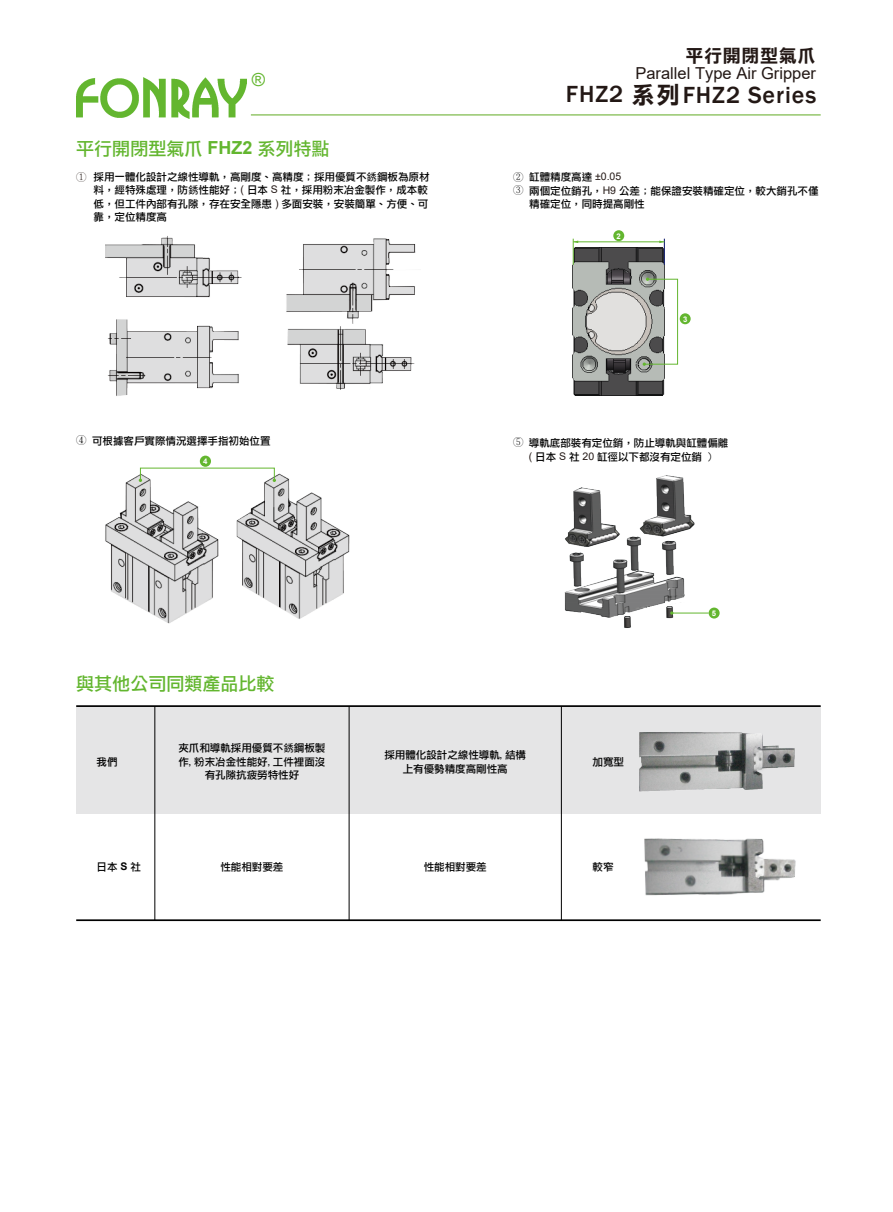
<style>
.page{position:relative;width:893px;height:1212px;background:#fff}
.page>*{position:absolute;margin:0;border:0;box-sizing:border-box;transform-origin:0 0}
.t1{font:500 24px "Franklin Gothic";letter-spacing:.04em;color:#231815}
.t2{font:18px "DF Li Hei W5 WIN BF";color:#63b62f}
.t3{font:18px "DF Li Hei Bd WIN BF";letter-spacing:.04em;color:#231815}
.t4{font:18px "Arial";color:#63b62f}
.t5{font:16.5px "Arial";color:#231815}
.t6{font:10.5px/13.5px "DF Li Hei W5 WIN BF";color:#000;text-align:center}
.t7{font:300 10.5px/13.5px "Adobe Ming Std";color:#000}
.t8{font:300 10.5px "Adobe Ming Std";color:#231815}
.t9{font:700 7.8px "Arial";color:#fff}
.t10{font:700 7.65px "Arial";color:#fff}
.s1{font-family:"Arial";font-weight:700}
.s2{font-family:"Arial";color:#231815}
.s3{font-family:"DF Li Hei Bd WIN BF";font-weight:400}
.s4{font-family:"Adobe Ming Std";font-weight:300}
</style>
<div class="page">
<img style="left:76px;top:77px;width:171px;height:41px">
<hr style="left:251px;top:114px;width:570px;height:1px;background:#69af2f">
<img style="left:573px;top:248px;width:91px;height:148px">
<hr style="left:573px;top:242px;width:91px;height:1px;background:#63b62f">
<svg style="left:659px;top:239px;width:6px;height:26px"></svg>
<svg style="left:573px;top:239px;width:5px;height:26px"></svg>
<div style="left:680px;top:313px;width:11px;height:11px;background:#63b62f;border-radius:50%"></div>
<div style="left:613px;top:230px;width:11px;height:11px;background:#63b62f;border-radius:50%"></div>
<svg style="left:643px;top:278px;width:35px;height:88px"></svg>
<img style="left:564px;top:475px;width:133px;height:153px">
<div style="left:709px;top:607px;width:11px;height:11px;background:#63b62f;border-radius:50%"></div>
<hr style="left:672px;top:613px;width:37px;height:1px;background:#63b62f">
<img style="left:105px;top:472px;width:245px;height:152px">
<div style="left:200px;top:456px;width:11px;height:11px;background:#63b62f;border-radius:50%"></div>
<div style="left:76px;top:706px;width:745px;height:108px;background:#e5e5e6"></div>
<img style="left:639px;top:732px;width:156px;height:60px">
<img style="left:644px;top:838px;width:152px;height:58px">
<img style="left:106px;top:236px;width:135px;height:62px">
<img style="left:107px;top:319px;width:132px;height:77px">
<img style="left:286px;top:238px;width:130px;height:82px">
<img style="left:287px;top:320px;width:128px;height:69px">
<hr style="left:76px;top:705px;width:745px;height:2px;background:#000">
<hr style="left:76px;top:919px;width:745px;height:2px;background:#000">
<hr style="left:154px;top:706px;width:1px;height:214px;background:#000">
<hr style="left:349px;top:706px;width:1px;height:214px;background:#000">
<hr style="left:561px;top:706px;width:1px;height:214px;background:#000">
<h2 class="t4" style="left:252px;top:67px;width:15px">®</h2>
<h2 class="t2" style="left:76px;top:139px;width:255px">平行開閉型氣爪 <span class="s1">FHZ2</span> 系列特點</h2>
<p class="t8" style="left:76px;top:171px;width:12px">①</p>
<p class="t6" style="left:94px;top:170px;width:338px;text-align:left">採用一體化設計之線性導軌，高剛度、高精度；採用優質不銹鋼板為原材料，經特殊處理，防銹性能好；<span class="s2">(</span> 日本 <span class="s2">S</span> 社，採用粉末冶金製作，成本較低，但工件內部有孔隙，存在安全隱患 <span class="s2">)</span> 多面安裝，安裝簡單、方便、可靠，定位精度高</p>
<h2 class="t3" style="left:685px;top:46px;width:132px">平行開閉型氣爪</h2>
<h3 class="t5" style="left:635px;top:61px;width:182px">Parallel Type Air Gripper</h3>
<h1 class="t1" style="left:566px;top:80px;width:252px">FHZ2 <span class="s3">系列</span>FHZ2 Series</h1>
<p class="t7" style="left:513px;top:170px;width:12px">②<br>③</p>
<p class="t6" style="left:529px;top:170px;width:291px;text-align:left">缸體精度高達 <span class="s2">±0.05<br></span>兩個定位銷孔，<span class="s2">H9</span> 公差；能保證安裝精確定位，較大銷孔不僅精確定位，同時提高剛性</p>
<p class="t10" style="left:617px;top:230px;width:6px">2</p>
<p class="t10" style="left:683px;top:314px;width:6px">3</p>
<p class="t6" style="left:76px;top:434px;width:196px"><span class="s4">④</span> 可根據客戶實際情況選擇手指初始位置</p>
<p class="t6" style="left:513px;top:436px;width:217px"><span class="s4">⑤</span> 導軌底部裝有定位銷，防止導軌與缸體偏離<span class="s2">(</span> 日本 <span class="s2">S</span> 社 <span class="s2">20</span> 缸徑以下都沒有定位銷 )</p>
<p class="t9" style="left:203px;top:456px;width:6px">4</p>
<h2 class="t2" style="left:76px;top:674px;width:200px">與其他公司同類產品比較</h2>
<p class="t6" style="left:97px;top:755px;width:22px">我們</p>
<p class="t6" style="left:178px;top:741px;width:148px">夾爪和導軌採用優質不銹鋼板製作,粉末冶金性能好,工件裡面沒有孔隙抗疲勞特性好</p>
<p class="t6" style="left:384px;top:748px;width:143px">採用體化設計之線性導軌,結構上有優勢精度高剛性高</p>
<p class="t6" style="left:593px;top:755px;width:33px">加寬型</p>
<p class="t6" style="left:97px;top:860px;width:46px">日本 <span class="s1">S</span> 社</p>
<p class="t6" style="left:220px;top:860px;width:64px">性能相對要差</p>
<p class="t6" style="left:424px;top:860px;width:64px">性能相對要差</p>
<p class="t6" style="left:593px;top:860px;width:22px">較窄</p>
<p class="t9" style="left:712px;top:608px;width:6px">5</p>
</div>
